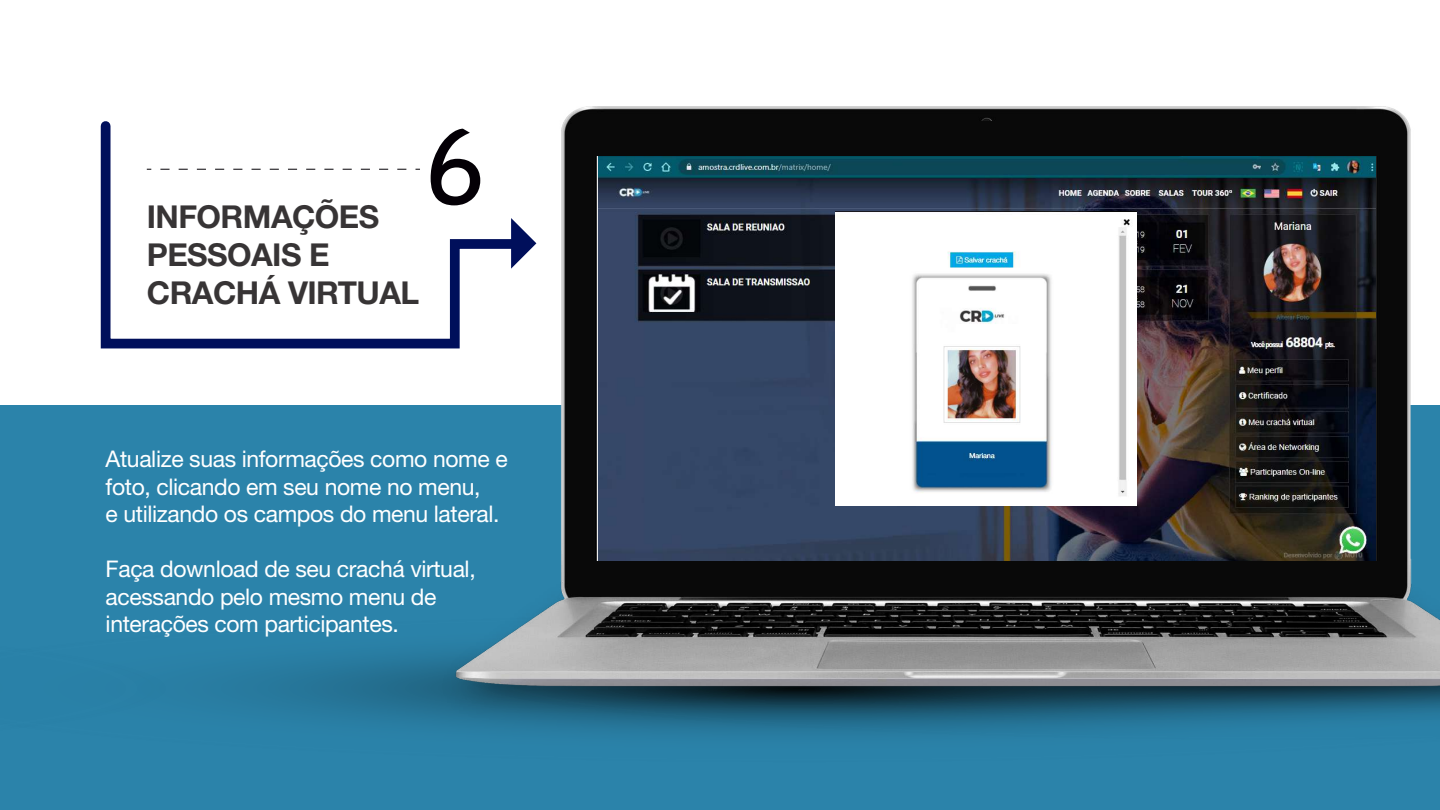
<style>
.page{position:relative;width:1440px;height:810px;background:#fff}
.page>*{position:absolute;margin:0;border:0;box-sizing:border-box;transform-origin:0 0}
.t1{font:107.48px "Cabin";color:#040006}
.t2{font:700 31.58px/37.9px "Helvetica Neue";letter-spacing:-.015em;color:#373435}
.t3{font:22.95px/27.6px "Helvetica Neue";letter-spacing:-.015em;color:#fff}
</style>
<div class="page">
<div style="left:0;top:405px;width:1440px;height:405px;background:#2b83aa"></div>
<svg style="left:231px;top:653px;width:227px;height:72px"></svg>
<svg style="left:458px;top:720px;width:847px;height:14px"></svg>
<img style="left:443px;top:106px;width:997px;height:614px">
<svg style="left:100px;top:116px;width:421px;height:237px"></svg>
<svg style="left:511px;top:218px;width:25px;height:51px"></svg>
<img style="left:598px;top:156px;width:778px;height:405px">
<div style="left:582px;top:122px;width:805px;height:34px;background:#090909"></div>
<div style="left:582px;top:561px;width:805px;height:35px;background:#090909"></div>
<img style="left:836px;top:212px;width:301px;height:294px">
<h2 class="t2" style="left:147px;top:199px;width:234px">INFORMAÇÕES</h2>
<h2 class="t2" style="left:147px;top:237px;width:274px">PESSOAIS E<br>CRACHÁ VIRTUAL</h2>
<h1 class="t1" style="left:424px;top:100px;width:63px">6</h1>
<p class="t3" style="left:106px;top:446px;width:404px">Atualize suas informações como nome e foto, clicando em seu nome no menu,<br>e utilizando os campos do menu lateral.</p>
<p class="t3" style="left:106px;top:557px;width:372px">Faça download de seu crachá virtual, acessando pelo mesmo menu de interações com participantes.</p>
</div>
